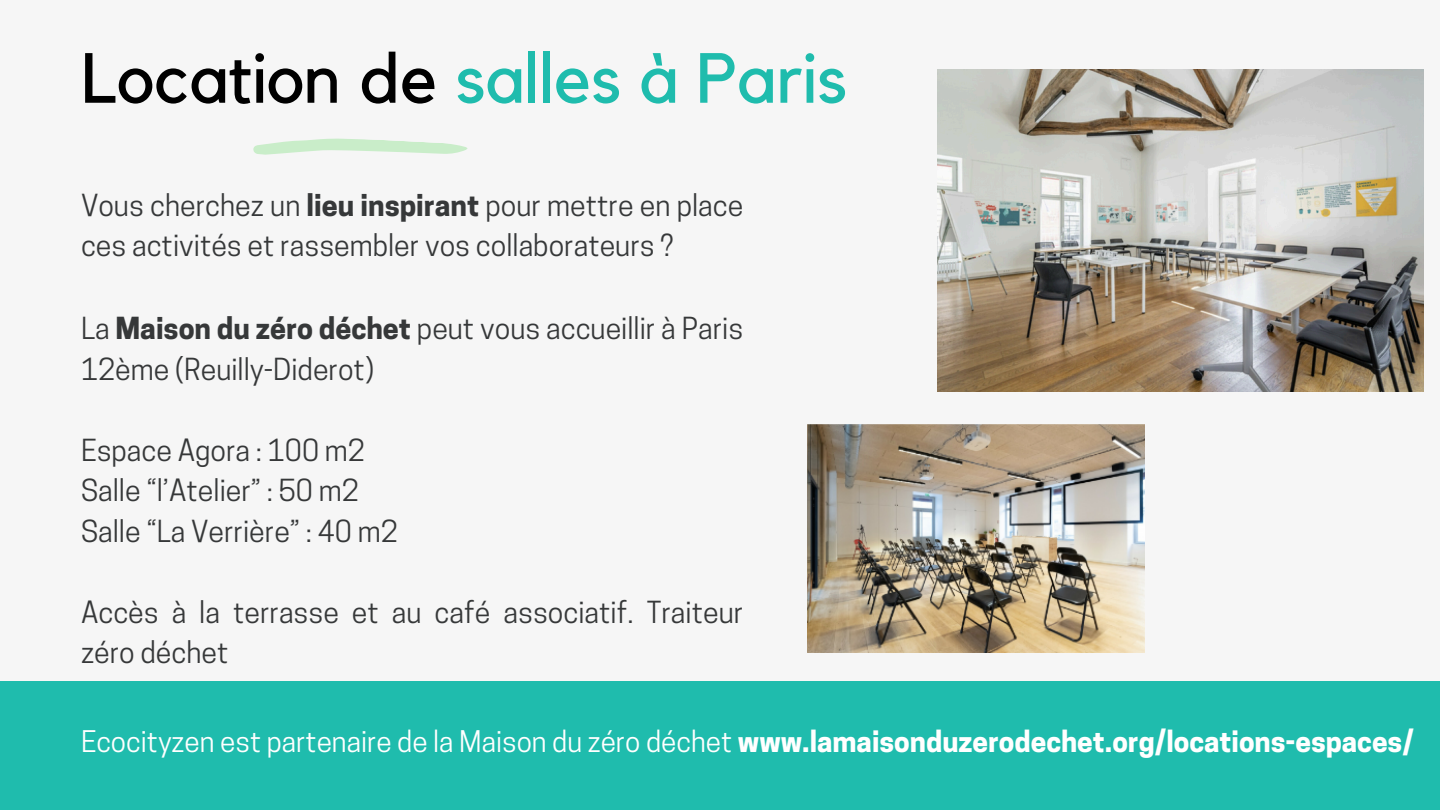
<style>
.page{position:relative;width:1440px;height:810px;background:#f6f6f6}
.page>*{position:absolute;margin:0;border:0;box-sizing:border-box;transform-origin:0 0}
.t1{font:70px "Kollektif";color:#1fbcad}
.t2{font:28.6px/40.5px "Cooper Hewitt";color:#363839}
.t3{font:700 28px "Cooper Hewitt";color:#fff}
.s1{color:#000}
.s2{font-weight:700}
.s3{font-weight:400}
</style>
<div class="page">
<div style="left:0;top:681px;width:1440px;height:129px;background:#1fbcad"></div>
<svg style="left:253px;top:138px;width:215px;height:17px"></svg>
<img style="left:808px;top:424px;width:336px;height:228px">
<img style="left:938px;top:69px;width:485px;height:322px">
<p class="t1" style="left:81px;top:46px;width:768px"><span class="s1">Location de</span> salles à Paris</p>
<p class="t2" style="left:81px;top:188px;width:664px">Vous cherchez un <span class="s2">lieu inspirant</span> pour mettre en place ces activités et rassembler vos collaborateurs ?</p>
<p class="t2" style="left:81px;top:312px;width:664px">La <span class="s2">Maison du zéro déchet</span> peut vous accueillir à Paris<br>12ème (Reuilly-Diderot)</p>
<p class="t2" style="left:81px;top:433px;width:286px">Espace Agora : 100 m2</p>
<p class="t2" style="left:81px;top:474px;width:279px">Salle “l’Atelier” : 50 m2</p>
<p class="t2" style="left:81px;top:514px;width:318px">Salle “La Verrière” : 40 m2</p>
<p class="t2" style="left:81px;top:595px;width:664px">Accès à la terrasse et au café associatif. Traiteur zéro déchet</p>
<p class="t3" style="left:81px;top:731px;width:1335px"><span class="s3">Ecocityzen est partenaire de la Maison du zéro déchet</span> www.lamaisonduzerodechet.org/locations-espaces/</p>
</div>
